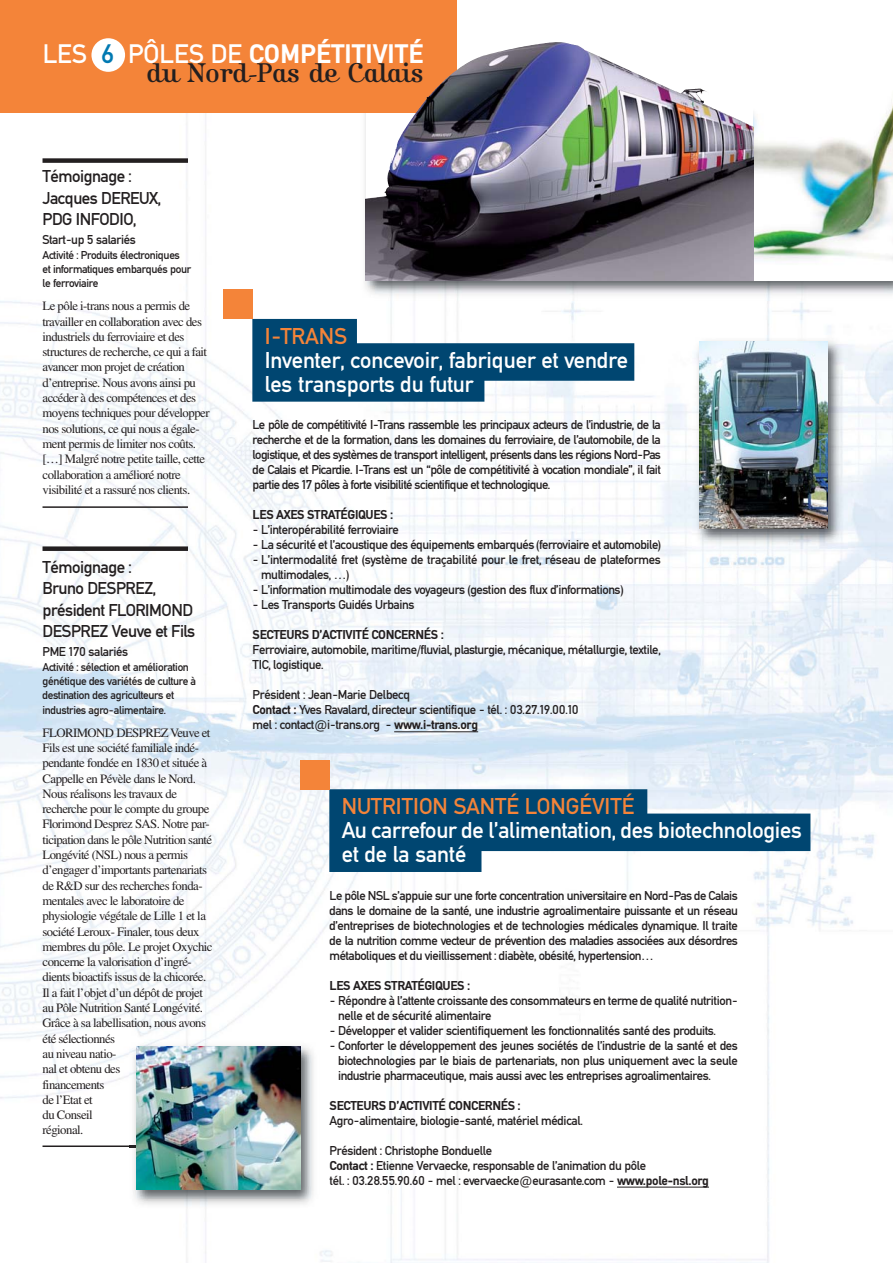
<style>
.page{position:relative;width:893px;height:1263px;background:#fff}
.page>*{position:absolute;margin:0;border:0;box-sizing:border-box;transform-origin:0 0}
.t1{font:700 28.05px "DIN Mittel EF";color:#fff}
.t2{font:28.05px "Kursivschrift Stehend";color:#231f20}
.t3{font:24px/24px "DIN Mittel EF";letter-spacing:-.01em;color:#fff}
.t4{font:24px "DIN Mittel EF";color:#f48439}
.t5{font:18px/21.6px "DIN Mittel EF";letter-spacing:-.025em;color:#231f20}
.t6{font:13.5px/15px "DIN Mittel EF";letter-spacing:-.025em;color:#231f20}
.t7{font:700 13.5px "DIN Mittel EF";letter-spacing:-.025em;color:#231f20}
.t8{font:12.75px/15.3px "Times";letter-spacing:-.04em;color:#231f20}
.t9{font:12px/14.4px "DIN Mittel EF";letter-spacing:-.025em;color:#231f20}
.s1{font-weight:400}
.s2{font-weight:400;color:#0079b2}
.s3{font-family:"Adobe Garamond Pro";font-style:italic}
.s4{font-weight:700}
</style>
<div class="page">
<img style="left:0;top:112px;width:893px;height:1151px">
<img style="left:359px;top:112px;width:534px;height:188px">
<img style="left:366px;top:42px;width:388px;height:239px">
<svg style="left:252px;top:319px;width:382px;height:83px"></svg>
<hr style="left:394px;top:731px;width:84px;height:1px;background:#231f20">
<div style="left:43px;top:158px;width:145px;height:5px;background:#231f20"></div>
<hr style="left:43px;top:506px;width:145px;height:2px;background:#231f20">
<svg style="left:329px;top:789px;width:481px;height:83px"></svg>
<hr style="left:617px;top:1187px;width:92px;height:1px;background:#231f20">
<hr style="left:43px;top:1145px;width:145px;height:2px;background:#231f20">
<div style="left:43px;top:546px;width:145px;height:5px;background:#231f20"></div>
<div style="left:0;top:0;width:457px;height:112px;background:#f48439"></div>
<div style="left:91px;top:38px;width:34px;height:34px;background:#fff;border-radius:50%"></div>
<img style="left:129px;top:1039px;width:191px;height:170px">
<img style="left:129px;top:1145px;width:7px;height:2px">
<img style="left:136px;top:1046px;width:164px;height:143px">
<div style="left:223px;top:289px;width:29px;height:30px;background:#f48439"></div>
<div style="left:300px;top:760px;width:30px;height:30px;background:#f48439"></div>
<img style="left:693px;top:335px;width:154px;height:213px">
<img style="left:700px;top:342px;width:127px;height:186px">
<img style="left:754px;top:104px;width:139px;height:177px">
<img style="left:590px;top:52px;width:42px;height:20px">
<h1 class="t1" style="left:43px;top:45px;width:382px"><span class="s1">LES</span> <span class="s2">6</span> <span class="s1">PÔLES DE</span> COMPÉTITIVITÉ</h1>
<h1 class="t2" style="left:147px;top:63px;width:278px">du Nord<span class="s3">-</span>Pas de Calais</h1>
<h3 class="t5" style="left:43px;top:167px;width:120px">Témoignage :<br>Jacques DEREUX,<br>PDG INFODIO,</h3>
<p class="t6" style="left:43px;top:233px;width:95px">Start-up 5 salariés</p>
<p class="t9" style="left:43px;top:249px;width:150px">Activité : Produits électroniques et informatiques embarqués pour le ferroviaire</p>
<p class="t8" style="left:43px;top:299px;width:169px">Le pôle i-trans nous a permis de travailler en collaboration avec des industriels du ferroviaire et des structures de recherche, ce qui a fait avancer mon projet de création d’entreprise. Nous avons ainsi pu accéder à des compétences et des moyens techniques pour développer nos solutions, ce qui nous a égale&shy;ment permis de limiter nos coûts. […] Malgré notre petite taille, cette collaboration a amélioré notre visibilité et a rassuré nos clients.</p>
<h3 class="t5" style="left:43px;top:557px;width:154px">Témoignage :<br>Bruno DESPREZ, président FLORIMOND<br>DESPREZ Veuve et Fils</h3>
<p class="t6" style="left:43px;top:645px;width:87px">PME 170 salariés</p>
<p class="t9" style="left:43px;top:661px;width:155px">Activité : sélection et amélioration génétique des variétés de culture à destination des agriculteurs et industries agro-alimentaire.</p>
<p class="t8" style="left:43px;top:726px;width:172px">FLORIMOND DESPREZ Veuve et<br>Fils est une société familiale indé&shy;pendante fondée en 1830 et située à<br>Cappelle en Pévèle dans le Nord.<br>Nous réalisons les travaux de recherche pour le compte du groupe<br>Florimond Desprez SAS. Notre par&shy;ticipation dans le pôle Nutrition santé<br>Longévité (NSL) nous a permis d’engager d’importants partenariats de R&amp;D sur des recherches fonda&shy;mentales avec le laboratoire de physiologie végétale de Lille 1 et la société Leroux- Finaler, tous deux membres du pôle. Le projet Oxychic concerne la valorisation d’ingré&shy;dients bioactifs issus de la chicorée.<br>Il a fait l’objet d’un dépôt de projet au Pôle Nutrition Santé Longévité.<br>Grâce à sa labellisation, nous avons été sélectionnés<br>au niveau natio-<br>nal et obtenu des<br>financements<br>de l’Etat et<br>du Conseil<br>régional.</p>
<h2 class="t4" style="left:265px;top:328px;width:84px">I-TRANS</h2>
<h2 class="t3" style="left:265px;top:350px;width:365px">Inventer, concevoir, fabriquer et vendre les transports du futur</h2>
<p class="t6" style="left:253px;top:419px;width:410px;text-align:justify">Le pôle de compétitivité I-Trans rassemble les principaux acteurs de l’industrie, de la recherche et de la formation, dans les domaines du ferroviaire, de l’automobile, de la logistique, et des systèmes de transport intelligent, présents dans les régions Nord-Pas de Calais et Picardie. I-Trans est un “pôle de compétitivité à vocation mondiale”, il fait partie des 17 pôles à forte visibilité scientifique et technologique.</p>
<p class="t7" style="left:253px;top:510px;width:142px">LES AXES STRATÉGIQUES :</p>
<p class="t6" style="left:253px;top:524px;width:148px">- L’interopérabilité ferroviaire</p>
<p class="t6" style="left:253px;top:539px;width:410px">- La sécurité et l’acoustique des équipements embarqués (ferroviaire et automobile)</p>
<p class="t6" style="left:261px;top:554px;width:401px;text-indent:-9px">- L’intermodalité fret (système de traçabilité pour le fret, réseau de plateformes multimodales, …)</p>
<p class="t6" style="left:253px;top:584px;width:372px">- L’information multimodale des voyageurs (gestion des flux d’informations)</p>
<p class="t6" style="left:253px;top:599px;width:163px">- Les Transports Guidés Urbains</p>
<p class="t7" style="left:253px;top:630px;width:193px">SECTEURS D’ACTIVITÉ CONCERNÉS :</p>
<p class="t6" style="left:253px;top:644px;width:410px">Ferroviaire, automobile, maritime/fluvial, plasturgie, mécanique, métallurgie, textile,<br>TIC, logistique.</p>
<p class="t6" style="left:253px;top:689px;width:327px">Président : Jean-Marie Delbecq<br><span class="s4">Contact :</span> Yves Ravalard, directeur scientifique - tél. : 03.27.19.00.10 mel : contact@i-trans.org - <span class="s4">www.i-trans.org</span></p>
<h2 class="t4" style="left:342px;top:798px;width:294px">NUTRITION SANTÉ LONGÉVITÉ</h2>
<h2 class="t3" style="left:342px;top:821px;width:462px">Au carrefour de l’alimentation, des biotechnologies et de la santé</h2>
<p class="t6" style="left:330px;top:889px;width:410px;text-align:justify">Le pôle NSL s’appuie sur une forte concentration universitaire en Nord-Pas de Calais dans le domaine de la santé, une industrie agroalimentaire puissante et un réseau d’entreprises de biotechnologies et de technologies médicales dynamique. Il traite de la nutrition comme vecteur de prévention des maladies associées aux désordres métaboliques et du vieillissement : diabète, obésité, hypertension…</p>
<p class="t7" style="left:330px;top:981px;width:142px">LES AXES STRATÉGIQUES :</p>
<p class="t6" style="left:338px;top:994px;width:401px;text-indent:-9px">- Répondre à l’attente croissante des consommateurs en terme de qualité nutrition&shy;nelle et de sécurité alimentaire</p>
<p class="t6" style="left:330px;top:1024px;width:388px">- Développer et valider scientifiquement les fonctionnalités santé des produits.</p>
<p class="t6" style="left:338px;top:1039px;width:401px;text-align:justify;text-indent:-9px">- Conforter le développement des jeunes sociétés de l’industrie de la santé et des biotechnologies par le biais de partenariats, non plus uniquement avec la seule industrie pharmaceutique, mais aussi avec les entreprises agroalimentaires.</p>
<p class="t7" style="left:330px;top:1101px;width:193px">SECTEURS D’ACTIVITÉ CONCERNÉS :</p>
<p class="t6" style="left:330px;top:1114px;width:255px">Agro-alimentaire, biologie-santé, matériel médical.</p>
<p class="t6" style="left:330px;top:1144px;width:381px">Président : Christophe Bonduelle<br><span class="s4">Contact :</span> Etienne Vervaecke, responsable de l’animation du pôle<br>tél. : 03.28.55.90.60 - mel : evervaecke@eurasante.com - <span class="s4">www.pole-nsl.org</span></p>
</div>
